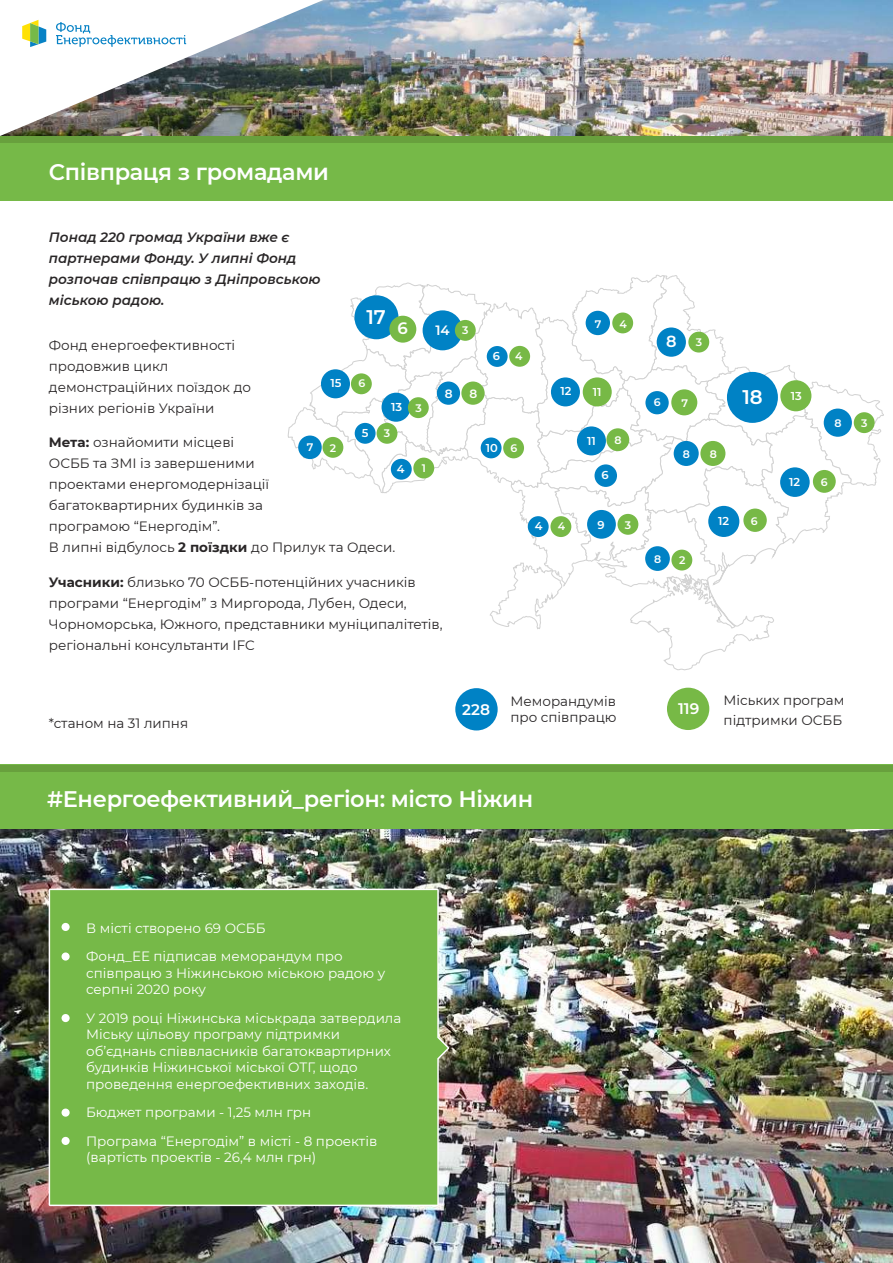
<style>
.page{position:relative;width:893px;height:1263px;background:#fff}
.page>*{position:absolute;margin:0;border:0;box-sizing:border-box;transform-origin:0 0}
.t1{font:600 22.5px "Montserrat";letter-spacing:-.015em;color:#fff}
.t2{font:600 19.65px "Montserrat";color:#fff}
.t3{font:600 16.5px "Montserrat";color:#fff}
.t4{font:600 16.05px "Montserrat";color:#fff}
.t5{font:600 15.3px "Montserrat";color:#fff}
.t6{font:13.5px/21px "Montserrat";color:#292627}
.t7{font:13.5px/16.5px "Montserrat";color:#fff}
.t8{font:italic 600 13.5px/21px "Montserrat";color:#292627}
.t9{font:600 13.5px "Montserrat";color:#fff}
.t10{font:600 12px "Montserrat";color:#fff}
.t11{font:600 11.4px "Montserrat";color:#fff}
.t12{font:600 10.95px "Montserrat";color:#fff}
.s1{font-size:10.95px}
.s2{font-weight:700}
</style>
<div class="page">
<img style="left:0;top:0;width:893px;height:137px">
<img style="left:0;top:0;width:323px;height:136px">
<div style="left:0;top:137px;width:893px;height:64px;background:#76b948"></div>
<div style="left:0;top:137px;width:893px;height:6px;background:#68a03d"></div>
<svg style="left:287px;top:274px;width:597px;height:397px"></svg>
<div style="left:645px;top:391px;width:24px;height:23px;background:#0082c5;border-radius:50%"></div>
<div style="left:671px;top:389px;width:26px;height:26px;background:#77b946;border-radius:50%"></div>
<div style="left:671px;top:550px;width:21px;height:20px;background:#77b946;border-radius:50%"></div>
<div style="left:645px;top:546px;width:25px;height:25px;background:#0082c5;border-radius:50%"></div>
<div style="left:612px;top:312px;width:21px;height:21px;background:#77b946;border-radius:50%"></div>
<div style="left:586px;top:311px;width:24px;height:24px;background:#0082c5;border-radius:50%"></div>
<div style="left:700px;top:441px;width:25px;height:25px;background:#77b946;border-radius:50%"></div>
<div style="left:674px;top:441px;width:25px;height:25px;background:#0082c5;border-radius:50%"></div>
<div style="left:322px;top:437px;width:21px;height:21px;background:#77b946;border-radius:50%"></div>
<div style="left:298px;top:435px;width:24px;height:24px;background:#0082c5;border-radius:50%"></div>
<div style="left:824px;top:409px;width:28px;height:28px;background:#0082c5;border-radius:50%"></div>
<div style="left:854px;top:412px;width:21px;height:21px;background:#77b946;border-radius:50%"></div>
<div style="left:780px;top:467px;width:30px;height:30px;background:#0082c5;border-radius:50%"></div>
<div style="left:813px;top:470px;width:23px;height:23px;background:#77b946;border-radius:50%"></div>
<div style="left:551px;top:377px;width:29px;height:29px;background:#0082c5;border-radius:50%"></div>
<div style="left:583px;top:377px;width:29px;height:29px;background:#77b946;border-radius:50%"></div>
<div style="left:577px;top:426px;width:29px;height:29px;background:#0082c5;border-radius:50%"></div>
<div style="left:606px;top:428px;width:23px;height:23px;background:#77b946;border-radius:50%"></div>
<div style="left:708px;top:506px;width:31px;height:31px;background:#0082c5;border-radius:50%"></div>
<div style="left:780px;top:380px;width:31px;height:31px;background:#77b946;border-radius:50%"></div>
<div style="left:743px;top:508px;width:24px;height:24px;background:#77b946;border-radius:50%"></div>
<div style="left:587px;top:510px;width:29px;height:29px;background:#0082c5;border-radius:50%"></div>
<div style="left:617px;top:514px;width:21px;height:21px;background:#77b946;border-radius:50%"></div>
<div style="left:594px;top:464px;width:23px;height:23px;background:#0082c5;border-radius:50%"></div>
<div style="left:528px;top:516px;width:21px;height:21px;background:#0082c5;border-radius:50%"></div>
<div style="left:481px;top:437px;width:21px;height:21px;background:#0082c5;border-radius:50%"></div>
<div style="left:503px;top:437px;width:21px;height:21px;background:#77b946;border-radius:50%"></div>
<div style="left:461px;top:381px;width:24px;height:24px;background:#77b946;border-radius:50%"></div>
<div style="left:437px;top:381px;width:23px;height:24px;background:#0082c5;border-radius:50%"></div>
<div style="left:391px;top:459px;width:21px;height:21px;background:#0082c5;border-radius:50%"></div>
<div style="left:413px;top:458px;width:21px;height:20px;background:#77b946;border-radius:50%"></div>
<div style="left:355px;top:423px;width:21px;height:21px;background:#0082c5;border-radius:50%"></div>
<div style="left:377px;top:423px;width:20px;height:21px;background:#77b946;border-radius:50%"></div>
<div style="left:487px;top:346px;width:21px;height:21px;background:#0082c5;border-radius:50%"></div>
<div style="left:509px;top:346px;width:21px;height:21px;background:#77b946;border-radius:50%"></div>
<div style="left:423px;top:310px;width:40px;height:40px;background:#0082c5;border-radius:50%"></div>
<div style="left:455px;top:320px;width:21px;height:21px;background:#77b946;border-radius:50%"></div>
<div style="left:550px;top:516px;width:21px;height:21px;background:#77b946;border-radius:50%"></div>
<div style="left:351px;top:373px;width:21px;height:21px;background:#77b946;border-radius:50%"></div>
<div style="left:657px;top:327px;width:29px;height:30px;background:#0082c5;border-radius:50%"></div>
<div style="left:688px;top:332px;width:21px;height:20px;background:#77b946;border-radius:50%"></div>
<div style="left:382px;top:393px;width:29px;height:29px;background:#0082c5;border-radius:50%"></div>
<div style="left:321px;top:369px;width:29px;height:29px;background:#0082c5;border-radius:50%"></div>
<div style="left:408px;top:397px;width:21px;height:21px;background:#77b946;border-radius:50%"></div>
<div style="left:727px;top:372px;width:51px;height:51px;background:#0082c5;border-radius:50%"></div>
<div style="left:354px;top:295px;width:44px;height:44px;background:#0082c5;border-radius:50%"></div>
<div style="left:389px;top:316px;width:27px;height:27px;background:#77b946;border-radius:50%"></div>
<img style="left:1px;top:828px;width:892px;height:435px">
<div style="left:49px;top:889px;width:400px;height:317px;background:#76b948"></div>
<div style="left:62px;top:923px;width:8px;height:8px;background:#fff;border-radius:50%"></div>
<div style="left:62px;top:952px;width:8px;height:8px;background:#fff;border-radius:50%"></div>
<div style="left:62px;top:1014px;width:8px;height:8px;background:#fff;border-radius:50%"></div>
<div style="left:62px;top:1108px;width:8px;height:9px;background:#fff;border-radius:50%"></div>
<div style="left:62px;top:1137px;width:8px;height:8px;background:#fff;border-radius:50%"></div>
<div style="left:455px;top:688px;width:43px;height:42px;background:#0082c5;border-radius:50%"></div>
<div style="left:667px;top:688px;width:42px;height:42px;background:#77b946;border-radius:50%"></div>
<div style="left:0;top:764px;width:893px;height:64px;background:#76b948"></div>
<div style="left:0;top:765px;width:893px;height:6px;background:#68a03d"></div>
<h1 class="t1" style="left:49px;top:156px;width:282px">Співпраця з громадами</h1>
<p class="t8" style="left:49px;top:226px;width:273px">Понад 220 громад України вже є партнерами Фонду. У липні Фонд розпочав співпрацю з Дніпровською міською радою.</p>
<h2 class="t2" style="left:366px;top:303px;width:21px">17</h2>
<p class="t3" style="left:398px;top:317px;width:12px">6</p>
<p class="t9" style="left:435px;top:320px;width:35px">14 <span class="s1">3</span></p>
<p class="t6" style="left:49px;top:334px;width:204px">Фонд енергоефективності продовжив цикл демонстраційних поїздок до різних регіонів України</p>
<p class="t6" style="left:49px;top:432px;width:348px"><span class="s2">Мета:</span> ознайомити місцеві<br>ОСББ та ЗМІ із завершеними<br>проектами енергомодернізації багатоквартирних будинків за<br>програмою “Енергодім”.<br>В липні відбулось <span class="s2">2 поїздки</span> до Прилук та Одеси.</p>
<p class="t6" style="left:49px;top:571px;width:395px"><span class="s2">Учасники:</span> близько 70 ОСББ-потенційних учасників програми “Енергодім” з Миргорода, Лубен, Одеси, Чорноморська, Южного, представники муніципалітетів, регіональні консультанти IFC</p>
<p class="t12" style="left:359px;top:375px;width:8px">6</p>
<p class="t11" style="left:330px;top:375px;width:13px">15</p>
<p class="t10" style="left:445px;top:385px;width:9px">8</p>
<p class="t10" style="left:469px;top:385px;width:9px">8</p>
<p class="t11" style="left:391px;top:399px;width:13px">13</p>
<p class="t12" style="left:415px;top:400px;width:8px">3</p>
<p class="t11" style="left:362px;top:425px;width:8px">5</p>
<p class="t12" style="left:384px;top:425px;width:8px">3</p>
<p class="t12" style="left:307px;top:440px;width:8px">7</p>
<p class="t12" style="left:330px;top:440px;width:8px">2</p>
<p class="t11" style="left:397px;top:461px;width:9px">4</p>
<p class="t12" style="left:422px;top:461px;width:6px">1</p>
<p class="t11" style="left:493px;top:348px;width:9px">6</p>
<p class="t12" style="left:515px;top:348px;width:9px">4</p>
<p class="t11" style="left:486px;top:440px;width:33px">10 <span class="s1">6</span></p>
<p class="t11" style="left:535px;top:518px;width:9px">4</p>
<p class="t12" style="left:595px;top:316px;width:8px">7</p>
<p class="t12" style="left:620px;top:316px;width:9px">4</p>
<p class="t11" style="left:560px;top:383px;width:13px">12</p>
<p class="t11" style="left:593px;top:384px;width:10px">11</p>
<p class="t11" style="left:587px;top:433px;width:10px">11</p>
<p class="t12" style="left:614px;top:432px;width:9px">8</p>
<p class="t12" style="left:558px;top:519px;width:9px">4</p>
<p class="t11" style="left:601px;top:467px;width:9px">6</p>
<p class="t11" style="left:597px;top:517px;width:9px">9</p>
<p class="t12" style="left:625px;top:517px;width:8px">3</p>
<p class="t4" style="left:666px;top:330px;width:37px">8 <span class="s1">3</span></p>
<p class="t12" style="left:654px;top:395px;width:8px">6</p>
<p class="t12" style="left:682px;top:395px;width:8px">7</p>
<p class="t12" style="left:683px;top:446px;width:9px">8</p>
<p class="t12" style="left:710px;top:446px;width:9px">8</p>
<h2 class="t2" style="left:742px;top:383px;width:22px">18</h2>
<p class="t12" style="left:654px;top:551px;width:9px">8</p>
<p class="t12" style="left:679px;top:553px;width:8px">2</p>
<p class="t11" style="left:718px;top:513px;width:13px">12</p>
<p class="t12" style="left:751px;top:513px;width:8px">6</p>
<p class="t11" style="left:791px;top:387px;width:13px">13</p>
<p class="t12" style="left:834px;top:415px;width:9px">8</p>
<p class="t12" style="left:861px;top:415px;width:8px">3</p>
<p class="t11" style="left:789px;top:474px;width:13px">12</p>
<p class="t12" style="left:821px;top:474px;width:8px">6</p>
<p class="t6" style="left:49px;top:712px;width:141px">*станом на 31 липня</p>
<p class="t5" style="left:462px;top:699px;width:29px">228</p>
<p class="t6" style="left:724px;top:690px;width:122px;line-height:19.5px">Міських програм підтримки ОСББ</p>
<p class="t6" style="left:510px;top:692px;width:108px;line-height:16.5px">Меморандумів про співпрацю</p>
<p class="t5" style="left:678px;top:698px;width:23px">119</p>
<h1 class="t1" style="left:47px;top:783px;width:487px">#Енергоефективний_регіон: місто Ніжин</h1>
<p class="t7" style="left:86px;top:913px;width:258px;line-height:28.5px">В місті створено 69 ОСББ<br>Фонд_ЕЕ підписав меморандум про</p>
<p class="t7" style="left:86px;top:964px;width:301px">співпрацю з Ніжинською міською радою у серпні 2020 року</p>
<p class="t7" style="left:86px;top:1009px;width:317px">У 2019 році Ніжинська міськрада затвердила Міську цільову програму підтримки об’єднань співвласників багатоквартирних будинків Ніжинської міської ОТГ, щодо проведення енергоефективних заходів.</p>
<p class="t7" style="left:86px;top:1097px;width:293px;line-height:28.5px">Бюджет програми - 1,25 млн грн<br>Програма “Енергодім” в місті - 8 проектів</p>
<p class="t7" style="left:86px;top:1148px;width:232px">(вартість проектів - 26,4 млн грн)</p>
</div>
